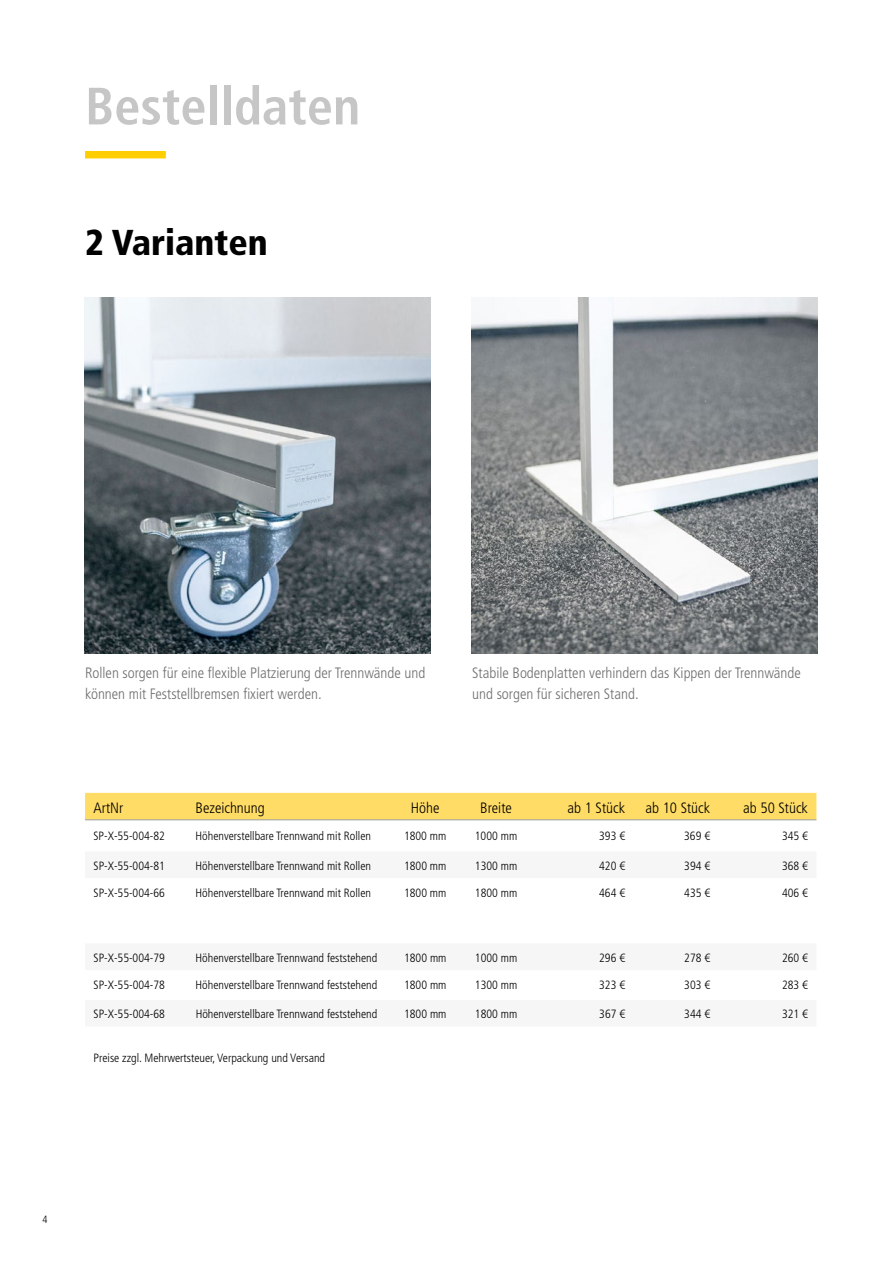
<style>
.page{position:relative;width:893px;height:1263px;background:#fff}
.page>*{position:absolute;margin:0;border:0;box-sizing:border-box;transform-origin:0 0}
.t1{font:700 condensed 52.5px "Frutiger LT Std";color:#c6c6c6}
.t2{font:900 condensed 36px "Frutiger";color:#000}
.t3{font:300 condensed 15px/21px "Frutiger LT Std";color:#706f6f}
.t4{font:300 condensed 15px "Frutiger LT Std";color:#000}
.t5{font:300 condensed 12px "Frutiger LT Std";color:#000}
.t6{font:300 condensed 10.5px "Frutiger LT Std";color:#000}
</style>
<div class="page">
<div style="left:85px;top:793px;width:731px;height:27px;background:#ffdc65"></div>
<hr style="left:85px;top:819px;width:731px;height:1px;background:#9d9d9c">
<div style="left:85px;top:851px;width:731px;height:27px;background:#f6f6f6"></div>
<div style="left:85px;top:943px;width:731px;height:27px;background:#f6f6f6"></div>
<div style="left:85px;top:1000px;width:731px;height:26px;background:#f6f6f6"></div>
<img style="left:84px;top:298px;width:346px;height:356px">
<img style="left:471px;top:298px;width:346px;height:356px">
<div style="left:85px;top:151px;width:81px;height:7px;background:#ffce00"></div>
<h1 class="t1" style="left:85px;top:75px;width:277px">Bestelldaten</h1>
<h2 class="t2" style="left:85px;top:221px;width:184px">2 Varianten</h2>
<p class="t3" style="left:85px;top:662px;width:342px">Rollen sorgen für eine flexible Platzierung der Trennwände und können mit Feststellbremsen fixiert werden.</p>
<p class="t3" style="left:472px;top:662px;width:330px">Stabile Bodenplatten verhindern das Kippen der Trennwände und sorgen für sicheren Stand.</p>
<p class="t4" style="left:94px;top:799px;width:31px">ArtNr</p>
<p class="t4" style="left:196px;top:799px;width:71px">Bezeichnung</p>
<p class="t4" style="left:411px;top:799px;width:30px">Höhe</p>
<p class="t4" style="left:480px;top:799px;width:33px">Breite</p>
<p class="t4" style="left:568px;top:799px;width:59px">ab 1 Stück</p>
<p class="t4" style="left:645px;top:799px;width:66px">ab 10 Stück</p>
<p class="t4" style="left:743px;top:799px;width:66px">ab 50 Stück</p>
<p class="t5" style="left:94px;top:829px;width:73px">SP-X-55-004-82</p>
<p class="t5" style="left:196px;top:829px;width:177px">Höhenverstellbare Trennwand mit Rollen</p>
<p class="t5" style="left:404px;top:829px;width:44px">1800 mm</p>
<p class="t5" style="left:475px;top:829px;width:44px">1000 mm</p>
<p class="t5" style="left:599px;top:829px;width:27px">393 €</p>
<p class="t5" style="left:684px;top:829px;width:27px">369 €</p>
<p class="t5" style="left:782px;top:829px;width:27px">345 €</p>
<p class="t5" style="left:94px;top:859px;width:73px">SP-X-55-004-81</p>
<p class="t5" style="left:196px;top:859px;width:177px">Höhenverstellbare Trennwand mit Rollen</p>
<p class="t5" style="left:404px;top:859px;width:44px">1800 mm</p>
<p class="t5" style="left:475px;top:859px;width:44px">1300 mm</p>
<p class="t5" style="left:599px;top:859px;width:27px">420 €</p>
<p class="t5" style="left:684px;top:859px;width:27px">394 €</p>
<p class="t5" style="left:782px;top:859px;width:27px">368 €</p>
<p class="t5" style="left:94px;top:886px;width:73px">SP-X-55-004-66</p>
<p class="t5" style="left:196px;top:886px;width:177px">Höhenverstellbare Trennwand mit Rollen</p>
<p class="t5" style="left:404px;top:886px;width:44px">1800 mm</p>
<p class="t5" style="left:475px;top:886px;width:44px">1800 mm</p>
<p class="t5" style="left:599px;top:886px;width:27px">464 €</p>
<p class="t5" style="left:684px;top:886px;width:27px">435 €</p>
<p class="t5" style="left:782px;top:886px;width:27px">406 €</p>
<p class="t5" style="left:94px;top:951px;width:73px">SP-X-55-004-79</p>
<p class="t5" style="left:196px;top:951px;width:183px">Höhenverstellbare Trennwand feststehend</p>
<p class="t5" style="left:404px;top:951px;width:44px">1800 mm</p>
<p class="t5" style="left:475px;top:951px;width:44px">1000 mm</p>
<p class="t5" style="left:599px;top:951px;width:27px">296 €</p>
<p class="t5" style="left:684px;top:951px;width:27px">278 €</p>
<p class="t5" style="left:782px;top:951px;width:27px">260 €</p>
<p class="t5" style="left:94px;top:978px;width:73px">SP-X-55-004-78</p>
<p class="t5" style="left:196px;top:978px;width:183px">Höhenverstellbare Trennwand feststehend</p>
<p class="t5" style="left:404px;top:978px;width:44px">1800 mm</p>
<p class="t5" style="left:475px;top:978px;width:44px">1300 mm</p>
<p class="t5" style="left:599px;top:978px;width:27px">323 €</p>
<p class="t5" style="left:684px;top:978px;width:27px">303 €</p>
<p class="t5" style="left:782px;top:978px;width:27px">283 €</p>
<p class="t5" style="left:94px;top:1007px;width:73px">SP-X-55-004-68</p>
<p class="t5" style="left:196px;top:1007px;width:183px">Höhenverstellbare Trennwand feststehend</p>
<p class="t5" style="left:404px;top:1007px;width:44px">1800 mm</p>
<p class="t5" style="left:475px;top:1007px;width:44px">1800 mm</p>
<p class="t5" style="left:599px;top:1007px;width:27px">367 €</p>
<p class="t5" style="left:684px;top:1007px;width:27px">344 €</p>
<p class="t5" style="left:782px;top:1007px;width:27px">321 €</p>
<p class="t5" style="left:94px;top:1051px;width:233px">Preise zzgl. Mehrwertsteuer, Verpackung und Versand</p>
<p class="t6" style="left:43px;top:1213px;width:7px">4</p>
</div>
